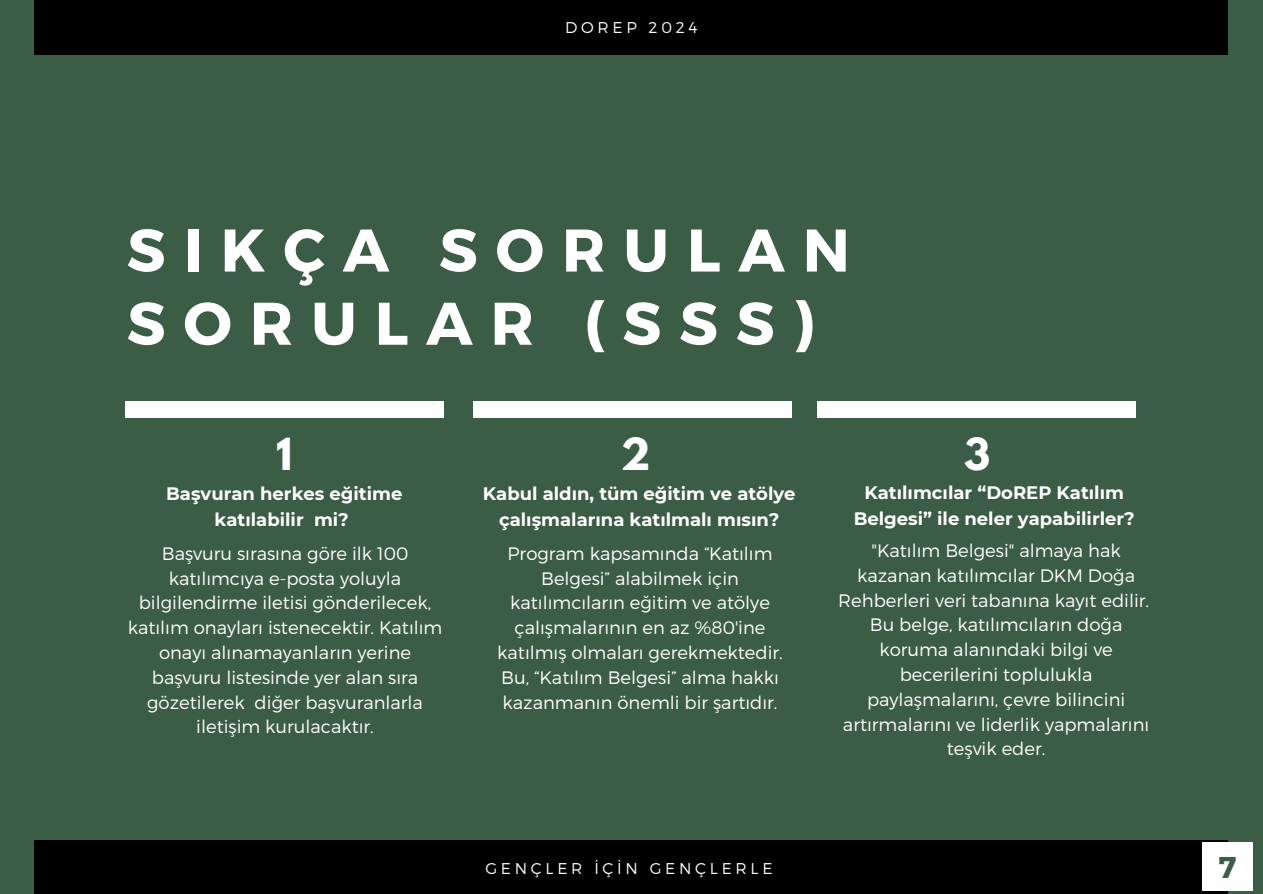
<style>
.page{position:relative;width:1263px;height:894px;background:#fff}
.page>*{position:absolute;margin:0;border:0;box-sizing:border-box;transform-origin:0 0}
.t1{font:700 60px/73.2px "Montserrat";letter-spacing:.3em;color:#fff}
.t2{font:700 39.15px "League Spartan";color:#fff}
.t3{font:700 30px "Montserrat";color:#3c5d45}
.t4{font:300 18px/24.8px "Montserrat";color:#fff;text-align:center}
.t5{font:700 18px/25.8px "Montserrat";color:#fff;text-align:center}
.t6{font:300 15.6px "Montserrat";letter-spacing:.24em;color:#fff}
</style>
<div class="page">
<div style="left:0;top:0;width:1263px;height:893px;background:#3c5d45"></div>
<div style="left:125px;top:402px;width:319px;height:15px;background:#fff"></div>
<div style="left:473px;top:402px;width:319px;height:15px;background:#fff"></div>
<div style="left:817px;top:402px;width:319px;height:15px;background:#fff"></div>
<div style="left:35px;top:0;width:1193px;height:54px;background:#000"></div>
<div style="left:35px;top:840px;width:1193px;height:53px;background:#000"></div>
<div style="left:1202px;top:842px;width:51px;height:48px;background:#fff"></div>
<h3 class="t6" style="left:565px;top:17px;width:134px">DOREP 2024</h3>
<p class="t1" style="left:127px;top:210px;width:724px">SIKÇA SORULAN<br>SORULAR (SSS)</p>
<p class="t2" style="left:276px;top:434px;width:18px">1</p>
<p class="t2" style="left:621px;top:434px;width:31px">2</p>
<h2 class="t2" style="left:964px;top:434px;width:28px">3</h2>
<p class="t5" style="left:166px;top:480px;width:238px">Başvuran herkes eğitime katılabilir mi?</p>
<p class="t4" style="left:128px;top:540px;width:316px">Başvuru sırasına göre ilk 100 katılımcıya e-posta yoluyla bilgilendirme iletisi gönderilecek, katılım onayları istenecektir. Katılım onayı alınamayanların yerine başvuru listesinde yer alan sıra gözetilerek diğer başvuranlarla iletişim kurulacaktır.</p>
<h3 class="t5" style="left:483px;top:480px;width:314px">Kabul aldın, tüm eğitim ve atölye çalışmalarına katılmalı mısın?</h3>
<p class="t4" style="left:497px;top:540px;width:287px">Program kapsamında “Katılım<br>Belgesi” alabilmek için katılımcıların eğitim ve atölye çalışmalarının en az %80'ine katılmış olmaları gerekmektedir.<br>Bu, “Katılım Belgesi” alma hakkı kazanmanın önemli bir şartıdır.</p>
<h2 class="t6" style="left:485px;top:857px;width:289px">GENÇLER İÇİN GENÇLERLE</h2>
<p class="t5" style="left:854px;top:479px;width:283px">Katılımcılar “DoREP Katılım<br>Belgesi” ile neler yapabilirler?</p>
<p class="t4" style="left:838px;top:537px;width:313px">"Katılım Belgesi" almaya hak kazanan katılımcılar DKM Doğa<br>Rehberleri veri tabanına kayıt edilir.<br>Bu belge, katılımcıların doğa koruma alanındaki bilgi ve becerilerini toplulukla paylaşmalarını, çevre bilincini artırmalarını ve liderlik yapmalarını teşvik eder.</p>
<p class="t3" style="left:1218px;top:847px;width:19px">7</p>
</div>
